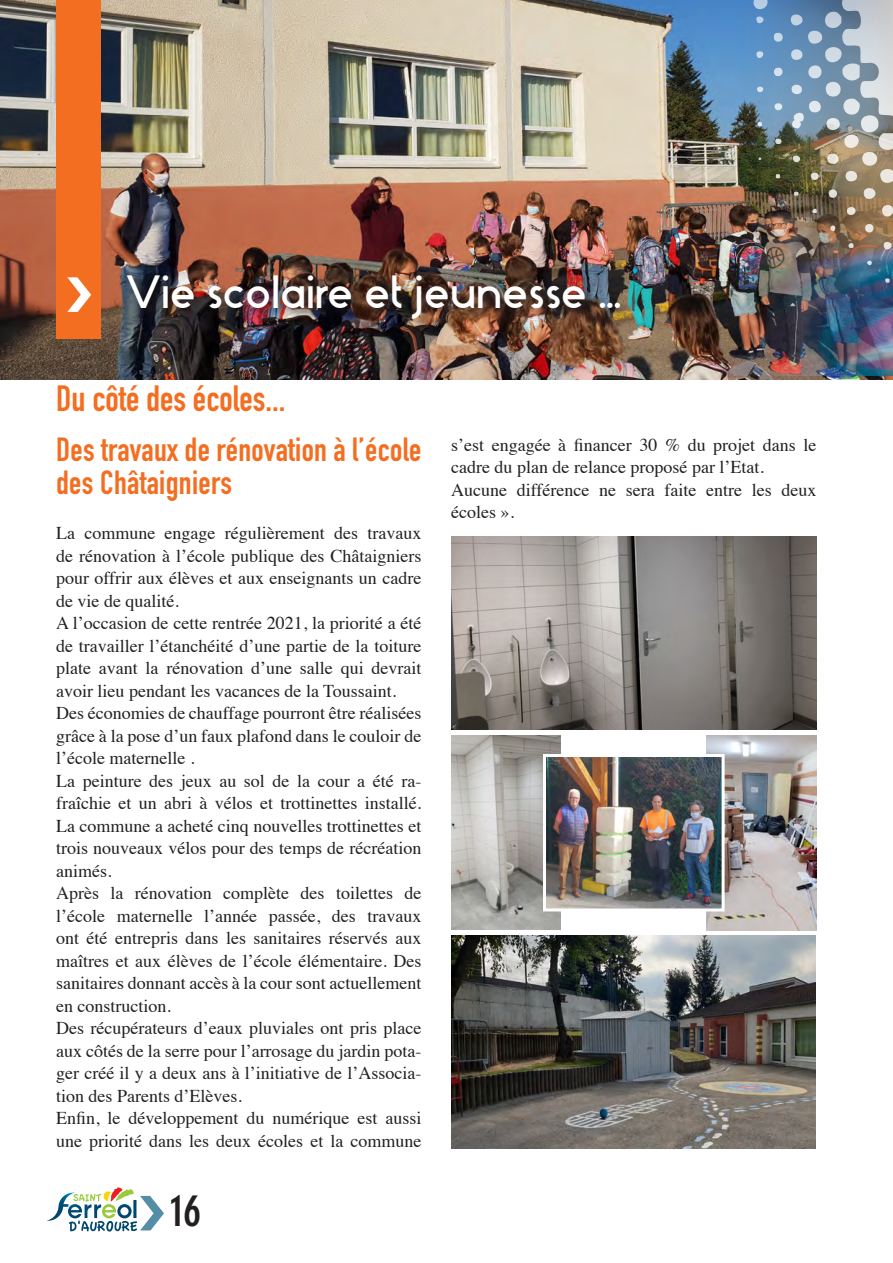
<style>
.page{position:relative;width:893px;height:1263px;background:#fff}
.page>*{position:absolute;margin:0;border:0;box-sizing:border-box;transform-origin:0 0}
.t1{font:54px "Omega Flight";color:#548ea6}
.t2{font:54px "Omega Flight";color:#fff}
.t3{font:43.5px "Stark";color:#fff}
.t4{font:700 condensed 43.5px "DIN Neuzeit Grotesk";color:#231f20}
.t5{font:700 36px "DIN Condensed";color:#f36e21}
.t6{font:700 33px/33px "DIN Condensed";letter-spacing:.01em;color:#f36e21}
.t7{font:18px/22.5px "Times";color:#231f20;text-align:justify}
</style>
<div class="page">
<img style="left:0;top:0;width:893px;height:379px">
<svg style="left:47px;top:1187px;width:90px;height:44px"></svg>
<div style="left:126px;top:273px;width:508px;height:59px;background:#231f20;opacity:.75"></div>
<div style="left:57px;top:0;width:44px;height:338px;background:#f36e21"></div>
<img style="left:728px;top:0;width:165px;height:375px">
<svg style="left:847px;top:242px;width:7px;height:6px"></svg>
<svg style="left:862px;top:261px;width:10px;height:9px"></svg>
<svg style="left:882px;top:240px;width:10px;height:12px"></svg>
<svg style="left:884px;top:278px;width:6px;height:6px"></svg>
<img style="left:752px;top:0;width:141px;height:233px">
<img style="left:451px;top:537px;width:365px;height:192px">
<img style="left:451px;top:735px;width:109px;height:195px">
<img style="left:706px;top:736px;width:110px;height:194px">
<img style="left:547px;top:758px;width:174px;height:149px">
<div style="left:543px;top:754px;width:182px;height:157px;border:3px solid #fff"></div>
<img style="left:451px;top:935px;width:364px;height:214px">
<p class="t2" style="left:66px;top:266px;width:29px">&gt;</p>
<p class="t3" style="left:125px;top:258px;width:499px">Vie scolaire et jeunesse ...</p>
<p class="t5" style="left:56px;top:374px;width:231px">Du côté des écoles...</p>
<p class="t6" style="left:56px;top:432px;width:367px">Des travaux de rénovation à l’école des Châtaigniers</p>
<p class="t7" style="left:56px;top:521px;width:367px">La commune engage régulièrement des travaux de rénovation à l’école publique des Châtaigniers pour offrir aux élèves et aux enseignants un cadre de vie de qualité.</p>
<p class="t7" style="left:56px;top:611px;width:367px">A l’occasion de cette rentrée 2021, la priorité a été de travailler l’étanchéité d’une partie de la toiture plate avant la rénovation d’une salle qui devrait avoir lieu pendant les vacances de la Toussaint.</p>
<p class="t7" style="left:56px;top:701px;width:367px">Des économies de chauffage pourront être réalisées grâce à la pose d’un faux plafond dans le couloir de l’école maternelle .</p>
<p class="t7" style="left:56px;top:768px;width:367px">La peinture des jeux au sol de la cour a été ra&shy;fraîchie et un abri à vélos et trottinettes installé.<br>La commune a acheté cinq nouvelles trottinettes et trois nouveaux vélos pour des temps de récréation animés.</p>
<p class="t7" style="left:56px;top:881px;width:367px">Après la rénovation complète des toilettes de l’école maternelle l’année passée, des travaux ont été entrepris dans les sanitaires réservés aux maîtres et aux élèves de l’école élémentaire. Des sanitaires donnant accès à la cour sont actuellement en construction.</p>
<p class="t7" style="left:56px;top:1016px;width:367px">Des récupérateurs d’eaux pluviales ont pris place aux côtés de la serre pour l’arrosage du jardin pota&shy;ger créé il y a deux ans à l’initiative de l’Associa&shy;tion des Parents d’Elèves.</p>
<p class="t7" style="left:56px;top:1106px;width:367px">Enfin, le développement du numérique est aussi une priorité dans les deux écoles et la commune</p>
<p class="t1" style="left:138px;top:1185px;width:29px">&gt;</p>
<p class="t4" style="left:170px;top:1185px;width:32px">16</p>
<p class="t7" style="left:451px;top:432px;width:367px">s’est engagée à financer 30 % du projet dans le cadre du plan de relance proposé par l’Etat.</p>
<p class="t7" style="left:451px;top:477px;width:367px">Aucune différence ne sera faite entre les deux écoles ».</p>
</div>
